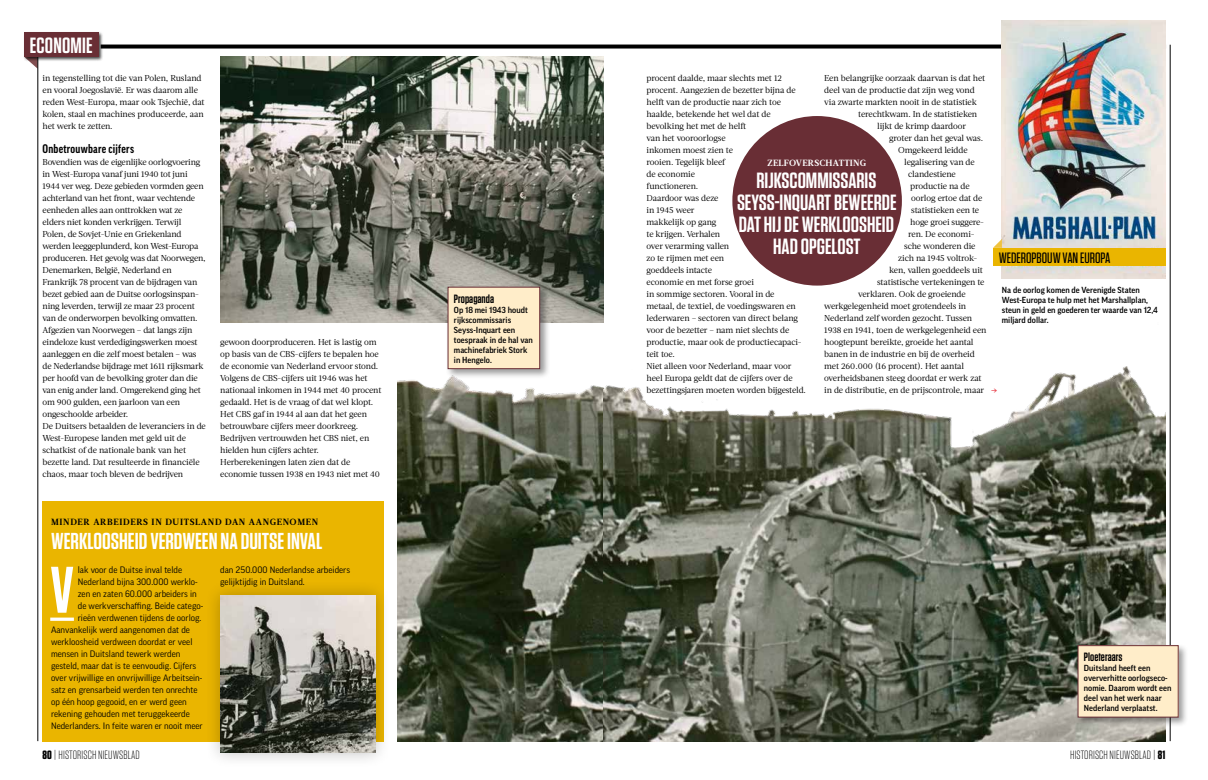
<style>
.page{position:relative;width:1208px;height:780px;background:#fff}
.page>*{position:absolute;margin:0;border:0;box-sizing:border-box;transform-origin:0 0}
.t1{font:600 65.5px "Tungsten";color:#fff}
.t2{font:600 23px "Tungsten";color:#fff}
.t3{font:600 22px/22px "Tungsten";color:#fff;text-align:center}
.t4{font:500 15px "Tungsten";color:#000}
.t5{font:300 12px "Tungsten";letter-spacing:.01em;color:#000}
.t6{font:600 12px "Tungsten";letter-spacing:.005em;color:#000}
.t7{font:700 condensed 12px "Good OT";letter-spacing:.02em;color:#000}
.t8{font:9px/12px "Good OT";color:#000}
.t9{font:700 9px "Acta";letter-spacing:.07em;color:#000}
.t10{font:700 9px "Acta";letter-spacing:.02em;color:#fff}
.t11{font:8.6px/12px "Acta";letter-spacing:-.02em;color:#000}
.t12{font:500 8.5px/10px "Good OT";color:#000}
.t13{font:8.5px "Verlag";color:#e62a36}
.s1{font-weight:700}
</style>
<div class="page">
<svg style="left:30px;top:62px;width:8px;height:7px"></svg>
<hr style="left:38px;top:57px;width:1px;height:684px;background:#000">
<hr style="left:1170px;top:45px;width:1px;height:696px;background:#000">
<div style="left:23px;top:32px;width:81px;height:30px;background:#000;opacity:.75"></div>
<div style="left:24px;top:33px;width:74px;height:24px;background:#692e35"></div>
<svg style="left:101px;top:45px;width:1065px;height:4px;background:#1e1e1e"></svg>
<img style="left:398px;top:366px;width:767px;height:375px">
<img style="left:220px;top:57px;width:384px;height:266px">
<img style="left:1002px;top:21px;width:163px;height:227px">
<img style="left:1002px;top:266px;width:163px;height:13px">
<div style="left:43px;top:501px;width:341px;height:240px;background:#eab500"></div>
<hr style="left:50px;top:617px;width:24px;height:3px;background:#fff">
<div style="left:993px;top:248px;width:172px;height:18px;background:#eab500"></div>
<svg style="left:993px;top:239px;width:9px;height:9px"></svg>
<div style="left:204px;top:579px;width:187px;height:189px;background:#000;opacity:.25"></div>
<img style="left:220px;top:595px;width:155px;height:157px">
<div style="left:732px;top:116px;width:170px;height:169px;background:#692e35;border-radius:50%"></div>
<div style="left:446px;top:285px;width:104px;height:94px;background:#000;opacity:.4"></div>
<div style="left:448px;top:287px;width:92px;height:81px;background:#ffedc9"></div>
<div style="left:448px;top:287px;width:92px;height:82px;border:1px solid #692e35"></div>
<div style="left:1075px;top:643px;width:113px;height:84px;background:#000;opacity:.4"></div>
<div style="left:1078px;top:645px;width:100px;height:72px;background:#ffedc9"></div>
<div style="left:1077px;top:645px;width:101px;height:72px;border:1px solid #692e35"></div>
<h3 class="t3" style="left:30px;top:34px;width:65px">ECONOMIE</h3>
<p class="t11" style="left:43px;top:72px;width:164px">in tegenstelling tot die van Polen, Rusland en vooral Joegoslavië. Er was daarom alle reden West-Europa, maar ook Tsjechië, dat kolen, staal en machines produceerde, aan het werk te zetten.</p>
<h3 class="t7" style="left:43px;top:142px;width:93px">Onbetrouwbare cijfers</h3>
<p class="t11" style="left:43px;top:156px;width:165px">Bovendien was de eigenlijke oorlogvoering in West-Europa vanaf juni 1940 tot juni 1944 ver weg. Deze gebieden vormden geen achterland van het front, waar vechtende eenheden alles aan onttrokken wat ze elders niet konden verkrijgen. Terwijl Polen, de Sovjet-Unie en Griekenland werden leeggeplunderd, kon West-Europa produceren. Het gevolg was dat Noorwegen, Denemarken, België, Nederland en Frankrijk 78 procent van de bijdragen van bezet gebied aan de Duitse oorlogsinspan&shy;ning leverden, terwijl ze maar 23 procent van de onderworpen bevolking omvatten.<br>Afgezien van Noorwegen – dat langs zijn eindeloze kust verdedigingswerken moest aanleggen en die zelf moest betalen – was de Nederlandse bijdrage met 1611 rijksmark per hoofd van de bevolking groter dan die van enig ander land. Omgerekend ging het om 900 gulden, een jaarloon van een ongeschoolde arbeider.<br>De Duitsers betaalden de leveranciers in de West-Europese landen met geld uit de schatkist of de nationale bank van het bezette land. Dat resulteerde in financiële chaos, maar toch bleven de bedrijven</p>
<p class="t9" style="left:51px;top:516px;width:269px">MINDER ARBEIDERS IN DUITSLAND DAN AANGENOMEN</p>
<h2 class="t2" style="left:51px;top:529px;width:273px">WERKLOOSHEID VERDWEEN NA DUITSE INVAL</h2>
<h1 class="t1" style="left:50px;top:555px;width:25px">V</h1>
<p class="t8" style="left:78px;top:564px;width:106px">lak voor de Duitse inval telde</p>
<p class="t11" style="left:220px;top:336px;width:163px">gewoon doorproduceren. Het is lastig om op basis van de CBS-cijfers te bepalen hoe de economie van Nederland ervoor stond.<br>Volgens de CBS-cijfers uit 1946 was het nationaal inkomen in 1944 met 40 procent gedaald. Het is de vraag of dat wel klopt.<br>Het CBS gaf in 1944 al aan dat het geen betrouwbare cijfers meer doorkreeg.<br>Bedrijven vertrouwden het CBS niet, en hielden hun cijfers achter.<br>Herberekeningen laten zien dat de economie tussen 1938 en 1943 niet met 40</p>
<p class="t8" style="left:220px;top:564px;width:131px">dan 250.000 Nederlandse arbeiders gelijktijdig in Duitsland.</p>
<p class="t8" style="left:78px;top:576px;width:121px">Nederland bijna 300.000 werklo-</p>
<p class="t8" style="left:78px;top:588px;width:120px">zen en zaten 60.000 arbeiders in</p>
<p class="t8" style="left:78px;top:600px;width:127px">de werkverschaffing. Beide catego-</p>
<p class="t8" style="left:78px;top:612px;width:125px">rieën verdwenen tijdens de oorlog.</p>
<p class="t8" style="left:51px;top:624px;width:140px">Aanvankelijk werd aangenomen dat de</p>
<p class="t8" style="left:51px;top:636px;width:143px">werkloosheid verdween doordat er veel</p>
<p class="t8" style="left:51px;top:648px;width:131px">mensen in Duitsland tewerk werden</p>
<p class="t8" style="left:51px;top:660px;width:147px">gesteld, maar dat is te eenvoudig. Cijfers</p>
<p class="t8" style="left:51px;top:672px;width:153px">over vrijwillige en onvrijwillige Arbeitsein-</p>
<p class="t8" style="left:51px;top:684px;width:148px">satz en grensarbeid werden ten onrechte</p>
<p class="t8" style="left:51px;top:696px;width:137px">op één hoop gegooid, en er werd geen</p>
<p class="t8" style="left:51px;top:708px;width:140px">rekening gehouden met teruggekeerde</p>
<p class="t8" style="left:51px;top:720px;width:153px">Nederlanders. In feite waren er nooit meer</p>
<h3 class="t6" style="left:454px;top:292px;width:42px">Propaganda</h3>
<p class="t12" style="left:454px;top:305px;width:80px">Op 18 mei 1943 houdt rijkscommissaris<br>Seyss-Inquart een toespraak in de hal van machinefabriek Stork in Hengelo.</p>
<p class="t11" style="left:646px;top:72px;width:161px">procent daalde, maar slechts met 12 procent. Aangezien de bezetter bijna de helft van de productie naar zich toe haalde, betekende het wel dat de bevolking het met de helft<br>van het vooroorlogse<br>inkomen moest zien te<br>rooien. Tegelijk bleef<br>de economie<br>functioneren.<br>Daardoor was deze<br>in 1945 weer<br>makkelijk op gang<br>te krijgen. Verhalen<br>over verarming vallen<br>zo te rijmen met een<br>goeddeels intacte<br>economie en met forse groei<br>in sommige sectoren. Vooral in de<br>metaal, de textiel, de voedingswaren en lederwaren – sectoren van direct belang voor de bezetter – nam niet slechts de productie, maar ook de productiecapaci&shy;teit toe.<br>Niet alleen voor Nederland, maar voor heel Europa geldt dat de cijfers over de bezettingsjaren moeten worden bijgesteld.</p>
<p class="t11" style="left:824px;top:72px;width:162px">Een belangrijke oorzaak daarvan is dat het</p>
<p class="t11" style="left:824px;top:84px;width:152px">deel van de productie dat zijn weg vond</p>
<p class="t11" style="left:824px;top:96px;width:154px">via zwarte markten nooit in de statistiek</p>
<p class="t11" style="left:858px;top:108px;width:120px">terechtkwam. In de statistieken</p>
<p class="t11" style="left:877px;top:120px;width:90px">lijkt de krimp daardoor</p>
<p class="t11" style="left:889px;top:132px;width:95px">groter dan het geval was.</p>
<p class="t11" style="left:898px;top:144px;width:71px">Omgekeerd leidde</p>
<p class="t11" style="left:904px;top:156px;width:72px">legalisering van de</p>
<p class="t11" style="left:908px;top:168px;width:49px">clandestiene</p>
<p class="t11" style="left:910px;top:180px;width:61px">productie na de</p>
<p class="t11" style="left:911px;top:192px;width:73px">oorlog ertoe dat de</p>
<p class="t11" style="left:911px;top:204px;width:69px">statistieken een te</p>
<p class="t11" style="left:910px;top:216px;width:75px">hoge groei suggere-</p>
<p class="t11" style="left:908px;top:228px;width:68px">ren. De economi-</p>
<p class="t11" style="left:904px;top:240px;width:73px">sche wonderen die</p>
<p class="t11" style="left:898px;top:252px;width:81px">zich na 1945 voltrok-</p>
<p class="t11" style="left:889px;top:264px;width:95px">ken, vallen goeddeels uit</p>
<p class="t11" style="left:877px;top:276px;width:109px">statistische vertekeningen te</p>
<p class="t11" style="left:858px;top:288px;width:109px">verklaren. Ook de groeiende</p>
<p class="t11" style="left:824px;top:300px;width:143px">werkgelegenheid moet grotendeels in</p>
<p class="t11" style="left:824px;top:312px;width:150px">Nederland zelf worden gezocht. Tussen</p>
<p class="t11" style="left:824px;top:324px;width:164px">1938 en 1941, toen de werkgelegenheid een</p>
<p class="t11" style="left:824px;top:336px;width:151px">hoogtepunt bereikte, groeide het aantal</p>
<p class="t11" style="left:824px;top:348px;width:152px">banen in de industrie en bij de overheid</p>
<p class="t11" style="left:824px;top:360px;width:141px">met 260.000 (16 procent). Het aantal</p>
<p class="t11" style="left:824px;top:372px;width:159px">overheidsbanen steeg doordat er werk zat</p>
<p class="t11" style="left:824px;top:384px;width:161px">in de distributie, en de prijscontrole, maar</p>
<p class="t10" style="left:767px;top:157px;width:100px">ZELFOVERSCHATTING</p>
<h3 class="t3" style="left:737px;top:169px;width:161px">RIJKSCOMMISSARIS<br>SEYSS-INQUART BEWEERDE<br>DAT HIJ DE WERKLOOSHEID<br>HAD OPGELOST</h3>
<h3 class="t4" style="left:998px;top:250px;width:113px">WEDEROPBOUW VAN EUROPA</h3>
<p class="t12" style="left:1002px;top:284px;width:157px">Na de oorlog komen de Verenigde Staten West-Europa te hulp met het Marshallplan, steun in geld en goederen ter waarde van 12,4 miljard dollar.</p>
<p class="t13" style="left:991px;top:383px;width:8px">→</p>
<h3 class="t6" style="left:1084px;top:650px;width:40px">Ploeteraars</h3>
<p class="t12" style="left:1084px;top:663px;width:89px">Duitsland heeft een oververhitte oorlogseco&shy;nomie. Daarom wordt een deel van het werk naar<br>Nederland verplaatst.</p>
<h3 class="t5" style="left:43px;top:748px;width:99px"><span class="s1">80</span>|HISTORISCH NIEUWSBLAD</h3>
<h3 class="t5" style="left:1070px;top:748px;width:97px">HISTORISCH NIEUWSBLAD|<span class="s1">81</span></h3>
</div>
